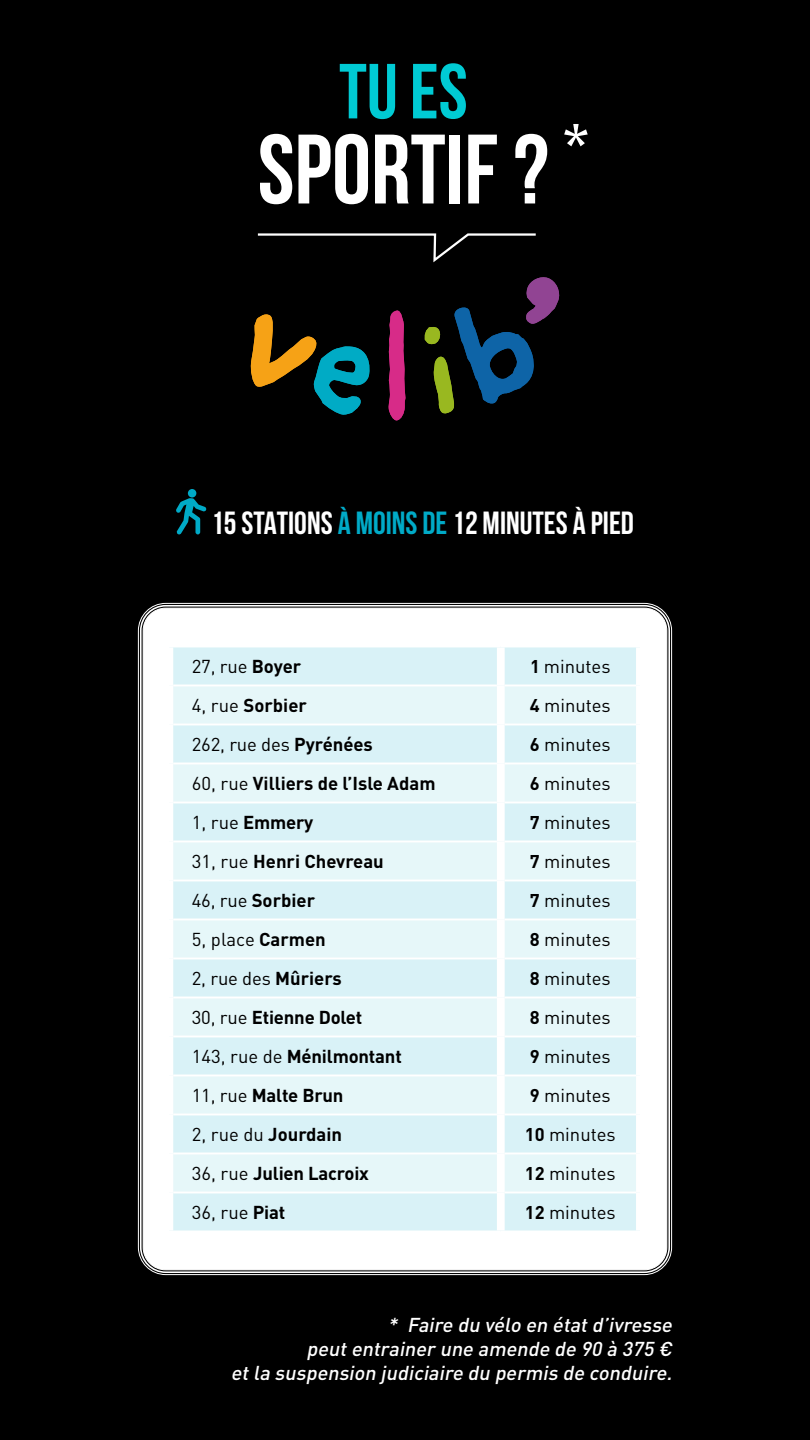
<style>
.page{position:relative;width:810px;height:1440px;background:#000}
.page>*{position:absolute;margin:0;border:0;box-sizing:border-box;transform-origin:0 0}
.t1{font:700 98.4px "Bebas Neue";color:#fff}
.t2{font:700 77.85px "Bebas Neue";color:#00cbd4}
.t3{font:700 32.03px "Bebas Neue";color:#fff}
.t4{font:italic 500 19.88px/23.9px "DIN Pro";color:#fff;text-align:right}
.t5{font:18.45px "DIN Pro";color:#000}
.t6{font:700 18.45px "DIN Pro";letter-spacing:-.01em;color:#000}
.s1{color:#00aac7}
.s2{font-weight:700}
.s3{font-weight:700;font-size:18.3px}
.s4{font-weight:400}
</style>
<div class="page">
<svg style="left:257px;top:233px;width:279px;height:30px"></svg>
<svg style="left:250px;top:314px;width:120px;height:101px"></svg>
<svg style="left:388px;top:310px;width:18px;height:111px"></svg>
<svg style="left:425px;top:277px;width:135px;height:137px"></svg>
<div style="left:188px;top:489px;width:8px;height:9px;background:#00aac7;border-radius:50%"></div>
<svg style="left:176px;top:498px;width:31px;height:36px"></svg>
<div style="left:143px;top:608px;width:524px;height:662px;background:#fff;border-radius:23px"></div>
<div style="left:173px;top:647px;width:463px;height:584px;background:#d9f2f7"></div>
<svg style="left:173px;top:686px;width:463px;height:506px;background:#e0f4f8"></svg>
<hr style="left:173px;top:685px;width:324px;height:1px;background:#fff">
<hr style="left:505px;top:685px;width:131px;height:1px;background:#fff">
<hr style="left:173px;top:763px;width:324px;height:1px;background:#fff">
<hr style="left:505px;top:763px;width:131px;height:1px;background:#fff">
<hr style="left:173px;top:880px;width:324px;height:1px;background:#fff">
<hr style="left:505px;top:880px;width:131px;height:1px;background:#fff">
<hr style="left:173px;top:919px;width:324px;height:1px;background:#fff">
<hr style="left:505px;top:919px;width:131px;height:1px;background:#fff">
<hr style="left:173px;top:1036px;width:324px;height:1px;background:#fff">
<hr style="left:505px;top:1036px;width:131px;height:1px;background:#fff">
<hr style="left:173px;top:724px;width:324px;height:1px;background:#fff">
<hr style="left:505px;top:724px;width:131px;height:1px;background:#fff">
<hr style="left:173px;top:802px;width:324px;height:1px;background:#fff">
<hr style="left:505px;top:802px;width:131px;height:1px;background:#fff">
<hr style="left:173px;top:841px;width:324px;height:1px;background:#fff">
<hr style="left:505px;top:841px;width:131px;height:1px;background:#fff">
<hr style="left:173px;top:958px;width:324px;height:1px;background:#fff">
<hr style="left:505px;top:958px;width:131px;height:1px;background:#fff">
<hr style="left:173px;top:997px;width:324px;height:1px;background:#fff">
<hr style="left:505px;top:997px;width:131px;height:1px;background:#fff">
<hr style="left:173px;top:1075px;width:324px;height:1px;background:#fff">
<hr style="left:505px;top:1075px;width:131px;height:1px;background:#fff">
<hr style="left:173px;top:1114px;width:324px;height:1px;background:#fff">
<hr style="left:505px;top:1114px;width:131px;height:1px;background:#fff">
<hr style="left:173px;top:1153px;width:324px;height:1px;background:#fff">
<hr style="left:505px;top:1153px;width:131px;height:1px;background:#fff">
<hr style="left:173px;top:1192px;width:324px;height:1px;background:#fff">
<hr style="left:505px;top:1192px;width:131px;height:1px;background:#fff">
<div style="left:497px;top:647px;width:8px;height:38px;background:#fff"></div>
<div style="left:497px;top:685px;width:8px;height:39px;background:#fff"></div>
<div style="left:497px;top:724px;width:8px;height:39px;background:#fff"></div>
<div style="left:497px;top:763px;width:8px;height:39px;background:#fff"></div>
<div style="left:497px;top:802px;width:8px;height:39px;background:#fff"></div>
<div style="left:497px;top:841px;width:8px;height:39px;background:#fff"></div>
<div style="left:497px;top:880px;width:8px;height:39px;background:#fff"></div>
<div style="left:497px;top:919px;width:8px;height:39px;background:#fff"></div>
<div style="left:497px;top:958px;width:8px;height:39px;background:#fff"></div>
<div style="left:497px;top:997px;width:8px;height:39px;background:#fff"></div>
<div style="left:497px;top:1036px;width:8px;height:39px;background:#fff"></div>
<div style="left:497px;top:1075px;width:8px;height:39px;background:#fff"></div>
<div style="left:497px;top:1114px;width:8px;height:39px;background:#fff"></div>
<div style="left:497px;top:1153px;width:8px;height:39px;background:#fff"></div>
<div style="left:497px;top:1192px;width:8px;height:39px;background:#fff"></div>
<h2 class="t2" style="left:339px;top:49px;width:130px">TU ES</h2>
<h1 class="t1" style="left:258px;top:116px;width:332px">SPORTIF ? <sup>*</sup></h1>
<h3 class="t3" style="left:211px;top:506px;width:424px">15 STATIONS <span class="s1">À MOINS DE</span> 12 MINUTES À PIED</h3>
<p class="t5" style="left:192px;top:654px;width:111px">27, rue <span class="s2">Boyer</span></p>
<p class="t5" style="left:530px;top:654px;width:82px"><span class="s3">1</span> minutes</p>
<p class="t6" style="left:192px;top:693px;width:117px"><span class="s4">4, rue</span> Sorbier</p>
<p class="t5" style="left:530px;top:693px;width:82px"><span class="s3">4</span> minutes</p>
<p class="t5" style="left:192px;top:732px;width:183px">262, rue des <span class="s2">Pyrénées</span></p>
<p class="t5" style="left:530px;top:732px;width:82px"><span class="s3">6</span> minutes</p>
<p class="t6" style="left:192px;top:771px;width:245px"><span class="s4">60, rue</span> Villiers de l’Isle Adam</p>
<p class="t5" style="left:530px;top:771px;width:82px"><span class="s3">6</span> minutes</p>
<p class="t6" style="left:192px;top:810px;width:123px"><span class="s4">1, rue</span> Emmery</p>
<p class="t5" style="left:530px;top:810px;width:82px"><span class="s3">7</span> minutes</p>
<p class="t6" style="left:192px;top:849px;width:193px"><span class="s4">31, rue</span> Henri Chevreau</p>
<p class="t5" style="left:530px;top:849px;width:82px"><span class="s3">7</span> minutes</p>
<p class="t6" style="left:192px;top:888px;width:125px"><span class="s4">46, rue</span> Sorbier</p>
<p class="t5" style="left:530px;top:888px;width:82px"><span class="s3">7</span> minutes</p>
<p class="t5" style="left:192px;top:927px;width:135px">5, place <span class="s2">Carmen</span></p>
<p class="t5" style="left:530px;top:927px;width:82px"><span class="s3">8</span> minutes</p>
<p class="t5" style="left:192px;top:966px;width:152px">2, rue des <span class="s2">Mûriers</span></p>
<p class="t5" style="left:530px;top:966px;width:82px"><span class="s3">8</span> minutes</p>
<p class="t6" style="left:192px;top:1005px;width:172px"><span class="s4">30, rue</span> Etienne Dolet</p>
<p class="t5" style="left:530px;top:1005px;width:82px"><span class="s3">8</span> minutes</p>
<p class="t6" style="left:192px;top:1044px;width:212px"><span class="s4">143, rue de</span> Ménilmontant</p>
<p class="t5" style="left:530px;top:1044px;width:82px"><span class="s3">9</span> minutes</p>
<p class="t6" style="left:192px;top:1083px;width:153px"><span class="s4">11, rue</span> Malte Brun</p>
<p class="t5" style="left:530px;top:1083px;width:82px"><span class="s3">9</span> minutes</p>
<p class="t6" style="left:192px;top:1122px;width:152px"><span class="s4">2, rue du</span> Jourdain</p>
<p class="t5" style="left:525px;top:1122px;width:92px"><span class="s3">10</span> minutes</p>
<p class="t6" style="left:192px;top:1161px;width:179px"><span class="s4">36, rue</span> Julien Lacroix</p>
<p class="t5" style="left:525px;top:1161px;width:92px"><span class="s3">12</span> minutes</p>
<p class="t5" style="left:192px;top:1200px;width:95px">36, rue <span class="s2">Piat</span></p>
<p class="t5" style="left:525px;top:1200px;width:92px"><span class="s3">12</span> minutes</p>
<p class="t4" style="left:231px;top:1312px;width:447px">* Faire du vélo en étatd’ivresse<br>peutentrainer une amende de 90 à 375 €<br>etla suspension judiciaire du permis de conduire.</p>
</div>
